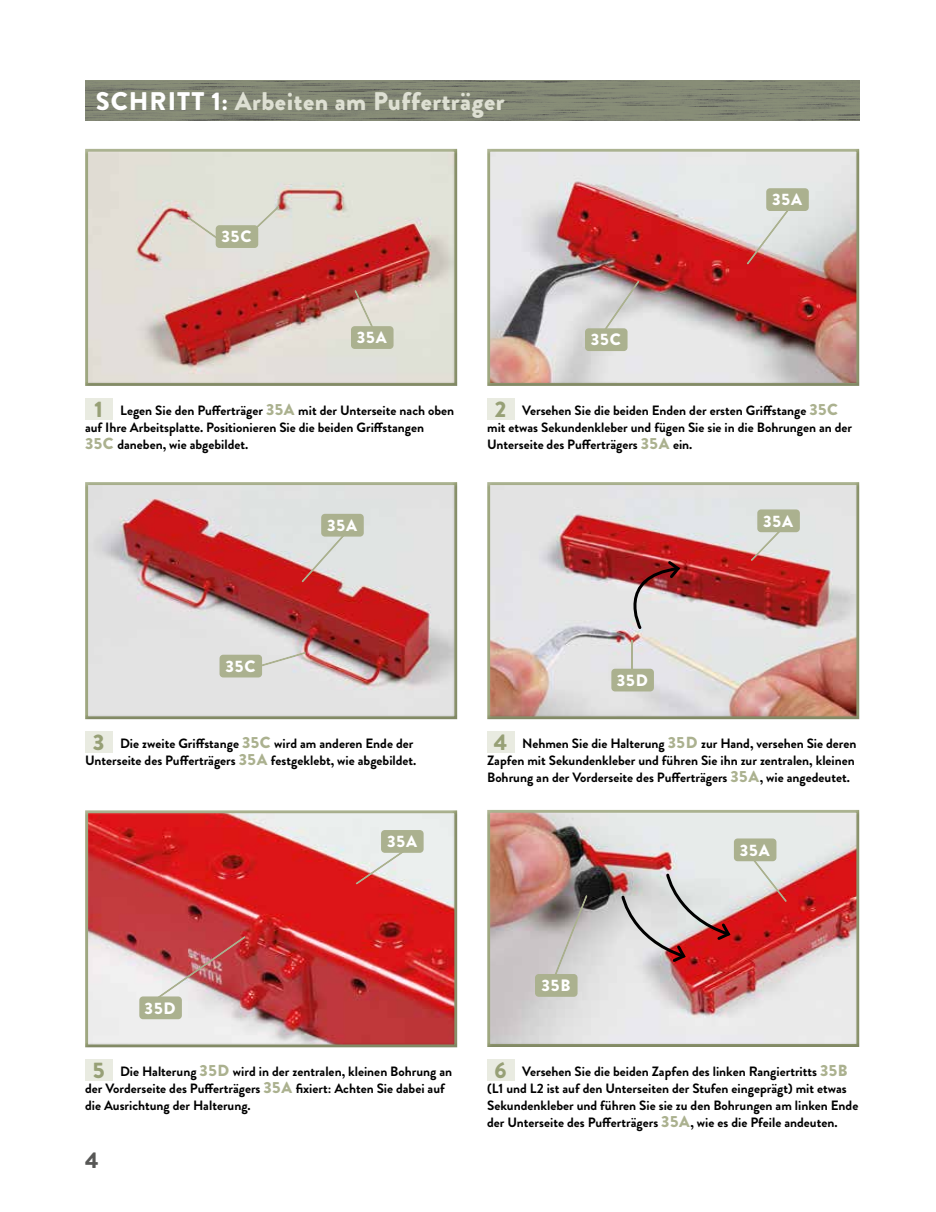
<style>
.page{position:relative;width:936px;height:1212px;background:#fff}
.page>*{position:absolute;margin:0;border:0;box-sizing:border-box;transform-origin:0 0}
.t1{font:900 25.5px "Brandon Grotesque";letter-spacing:.02em;color:#dee0d3}
.t2{font:900 22.5px "Brandon Grotesque";color:#575756}
.t3{font:900 16.5px "Brandon Grotesque";letter-spacing:.055em;color:#fff}
.t4{font:700 13.5px/17px "Brandon Grotesque";color:#000}
.s1{color:#fff}
.s2{font-weight:900;font-size:22.5px;color:#97a076}
.s3{font-weight:900;font-size:16.05px;color:#abb18f}
</style>
<div class="page">
<img style="left:85px;top:81px;width:774px;height:39px">
<div style="left:84px;top:148px;width:375px;height:239px;background:#000;opacity:.15"></div>
<div style="left:485px;top:148px;width:377px;height:239px;background:#000;opacity:.15"></div>
<div style="left:85px;top:398px;width:27px;height:21px;background:#e9ebe1"></div>
<div style="left:487px;top:398px;width:27px;height:21px;background:#e9ebe1"></div>
<svg style="left:240px;top:202px;width:42px;height:41px"></svg>
<div style="left:216px;top:226px;width:41px;height:21px;background:#abb18f;border-radius:3px"></div>
<div style="left:216px;top:225px;width:42px;height:23px;border:2px solid #abb18f;border-radius:3px"></div>
<svg style="left:353px;top:288px;width:30px;height:38px"></svg>
<div style="left:352px;top:327px;width:41px;height:21px;background:#abb18f;border-radius:3px"></div>
<div style="left:351px;top:326px;width:42px;height:23px;border:2px solid #abb18f;border-radius:3px"></div>
<div style="left:84px;top:481px;width:375px;height:239px;background:#000;opacity:.15"></div>
<div style="left:485px;top:481px;width:377px;height:239px;background:#000;opacity:.15"></div>
<div style="left:85px;top:731px;width:27px;height:22px;background:#e9ebe1"></div>
<div style="left:487px;top:731px;width:27px;height:22px;background:#e9ebe1"></div>
<div style="left:84px;top:809px;width:375px;height:239px;background:#000;opacity:.15"></div>
<div style="left:485px;top:809px;width:377px;height:239px;background:#000;opacity:.15"></div>
<div style="left:85px;top:1059px;width:27px;height:21px;background:#e9ebe1"></div>
<div style="left:487px;top:1059px;width:27px;height:21px;background:#e9ebe1"></div>
<svg style="left:743px;top:203px;width:51px;height:65px;background:#dbbab8"></svg>
<div style="left:767px;top:189px;width:41px;height:21px;background:#abb18f;border-radius:3px"></div>
<div style="left:766px;top:188px;width:42px;height:23px;border:2px solid #abb18f;border-radius:3px"></div>
<svg style="left:596px;top:279px;width:45px;height:63px;background:#d1cdcc"></svg>
<div style="left:585px;top:329px;width:41px;height:21px;background:#abb18f;border-radius:3px"></div>
<div style="left:585px;top:328px;width:42px;height:23px;border:2px solid #abb18f;border-radius:3px"></div>
<svg style="left:246px;top:650px;width:62px;height:22px"></svg>
<div style="left:220px;top:655px;width:41px;height:22px;background:#abb18f;border-radius:3px"></div>
<div style="left:219px;top:655px;width:43px;height:22px;border:2px solid #abb18f;border-radius:3px"></div>
<svg style="left:299px;top:527px;width:52px;height:58px;background:#dabebc"></svg>
<div style="left:322px;top:515px;width:41px;height:21px;background:#abb18f;border-radius:3px"></div>
<div style="left:321px;top:514px;width:43px;height:23px;border:2px solid #abb18f;border-radius:3px"></div>
<svg style="left:747px;top:528px;width:36px;height:36px"></svg>
<div style="left:758px;top:510px;width:41px;height:21px;background:#abb18f;border-radius:3px"></div>
<div style="left:757px;top:509px;width:42px;height:23px;border:2px solid #abb18f;border-radius:3px"></div>
<img style="left:614px;top:558px;width:68px;height:72px">
<hr style="left:630px;top:639px;width:3px;height:50px;background:#fff;opacity:.19">
<hr style="left:631px;top:639px;width:3px;height:50px;background:#000;opacity:.3">
<div style="left:612px;top:669px;width:41px;height:22px;background:#abb18f;border-radius:3px"></div>
<div style="left:611px;top:669px;width:43px;height:22px;border:2px solid #abb18f;border-radius:3px"></div>
<svg style="left:353px;top:846px;width:57px;height:41px;background:#e4b9b7"></svg>
<div style="left:382px;top:831px;width:41px;height:21px;background:#abb18f;border-radius:3px"></div>
<div style="left:381px;top:830px;width:42px;height:23px;border:2px solid #abb18f;border-radius:3px"></div>
<img style="left:156px;top:933px;width:92px;height:67px">
<div style="left:140px;top:997px;width:41px;height:21px;background:#abb18f;border-radius:3px"></div>
<div style="left:139px;top:996px;width:43px;height:23px;border:2px solid #abb18f;border-radius:3px"></div>
<svg style="left:749px;top:854px;width:41px;height:51px;background:#deb9b7"></svg>
<div style="left:734px;top:839px;width:41px;height:21px;background:#abb18f;border-radius:3px"></div>
<div style="left:733px;top:838px;width:43px;height:23px;border:2px solid #abb18f;border-radius:3px"></div>
<svg style="left:551px;top:892px;width:38px;height:88px;background:#ada9a7"></svg>
<div style="left:535px;top:975px;width:41px;height:21px;background:#abb18f;border-radius:3px"></div>
<div style="left:535px;top:974px;width:42px;height:23px;border:2px solid #abb18f;border-radius:3px"></div>
<svg style="left:183px;top:214px;width:38px;height:29px"></svg>
<svg style="left:620px;top:872px;width:112px;height:92px;background:#cdabab"></svg>
<h1 class="t1" style="left:96px;top:83px;width:410px"><span class="s1">SCHRITT 1:</span> Arbeiten am Pufferträger</h1>
<p class="t3" style="left:221px;top:225px;width:32px">35C</p>
<p class="t3" style="left:357px;top:326px;width:31px">35A</p>
<p class="t3" style="left:590px;top:328px;width:32px">35C</p>
<p class="t3" style="left:772px;top:188px;width:31px">35A</p>
<p class="t4" style="left:85px;top:402px;width:370px;text-indent:9px"><span class="s2">1</span> Legen Sie den Pufferträger <span class="s3">35A</span> mit der Unterseite nach oben auf Ihre Arbeitsplatte. Positionieren Sie die beiden Griffstangen<br><span class="s3">35C</span> daneben, wie abgebildet.</p>
<p class="t4" style="left:487px;top:402px;width:366px;text-indent:8px"><span class="s2">2</span> Versehen Sie die beiden Enden der ersten Griffstange <span class="s3">35C </span>mit etwas Sekundenkleber und fügen Sie sie in die Bohrungen an der<br>Unterseite des Pufferträgers <span class="s3">35A</span> ein.</p>
<p class="t3" style="left:225px;top:654px;width:32px">35C</p>
<p class="t3" style="left:327px;top:514px;width:31px">35A</p>
<p class="t3" style="left:763px;top:509px;width:31px">35A</p>
<p class="t3" style="left:616px;top:668px;width:33px">35D</p>
<p class="t4" style="left:85px;top:735px;width:333px;text-align:center"><span class="s2">3</span> Die zweite Griffstange <span class="s3">35C</span> wird am anderen Ende der<br>Unterseite des Pufferträgers <span class="s3">35A</span> festgeklebt, wie abgebildet.</p>
<p class="t4" style="left:487px;top:735px;width:371px;text-align:center"><span class="s2">4</span> Nehmen Sie die Halterung <span class="s3">35D</span> zur Hand, versehen Sie deren<br>Zapfen mit Sekundenkleber und führen Sie ihn zur zentralen, kleinen<br>Bohrung an der Vorderseite des Pufferträgers <span class="s3">35A</span>, wie angedeutet.</p>
<p class="t3" style="left:145px;top:996px;width:33px">35D</p>
<p class="t3" style="left:387px;top:830px;width:31px">35A</p>
<p class="t3" style="left:541px;top:974px;width:31px">35B</p>
<p class="t3" style="left:739px;top:838px;width:31px">35A</p>
<p class="t4" style="left:85px;top:1063px;width:368px;text-indent:8px"><span class="s2">5</span> Die Halterung <span class="s3">35D</span> wird in der zentralen, kleinen Bohrung an der Vorderseite des Pufferträgers <span class="s3">35A</span> fixiert: Achten Sie dabei auf die Ausrichtung der Halterung.</p>
<p class="t4" style="left:487px;top:1063px;width:373px;text-indent:7px"><span class="s2">6</span> Versehen Sie die beiden Zapfen des linken Rangiertritts <span class="s3">35B </span>(L1 und L2 ist auf den Unterseiten der Stufen eingeprägt) mit etwas Sekundenkleber und führen Sie sie zu den Bohrungen am linken Ende der Unterseite des Pufferträgers <span class="s3">35A</span>, wie es die Pfeile andeuten.</p>
<h2 class="t2" style="left:85px;top:1144px;width:15px">4</h2>
</div>
